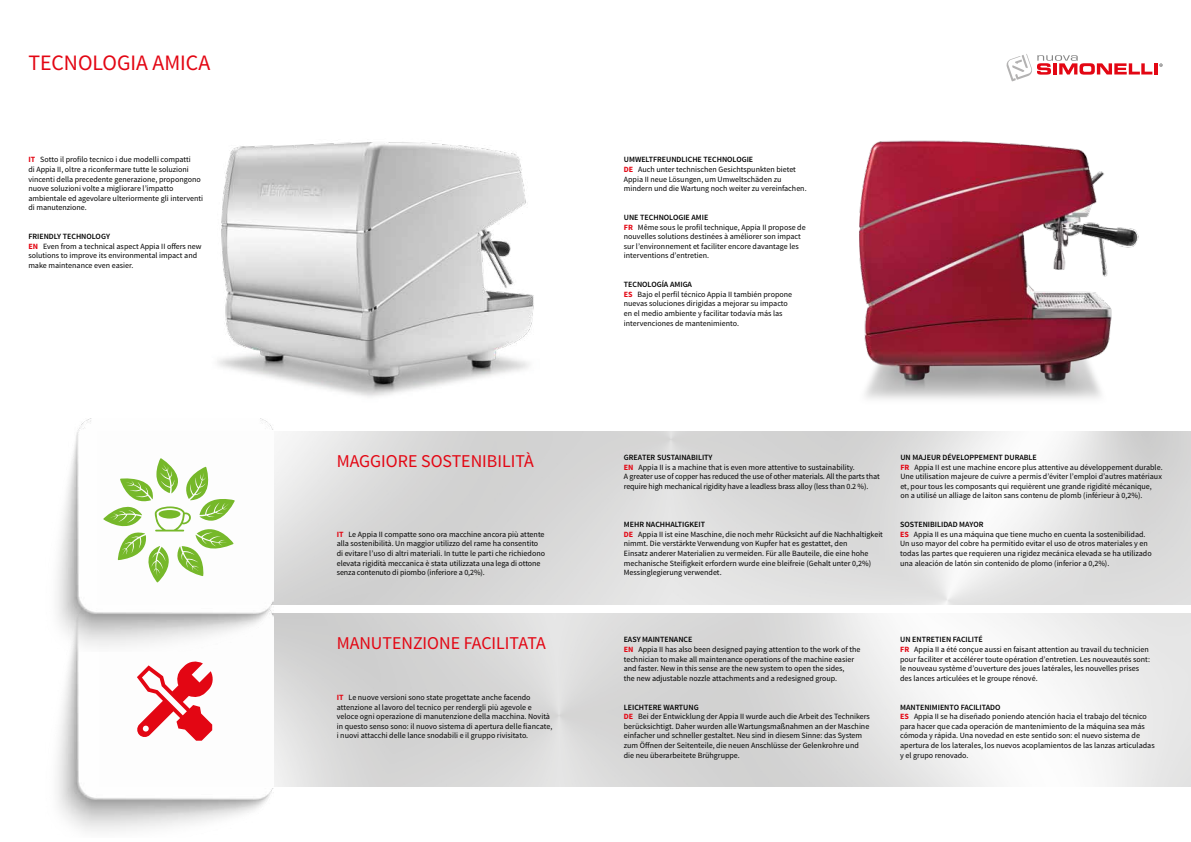
<style>
.page{position:relative;width:1191px;height:842px;background:#fff}
.page>*{position:absolute;margin:0;border:0;box-sizing:border-box;transform-origin:0 0}
.t1{font:22px "Source Sans Pro";color:#e30613}
.t2{font:18px "Source Sans Pro";color:#e30613}
.t3{font:8px/9.6px "Source Sans Pro";color:#000}
.s1{font-weight:700;color:#e30613}
.s2{font-weight:600}
</style>
<div class="page">
<img style="left:57px;top:652px;width:216px;height:179px">
<img style="left:217px;top:142px;width:317px;height:255px">
<img style="left:859px;top:140px;width:280px;height:259px">
<svg style="left:1006px;top:54px;width:156px;height:27px"></svg>
<img style="left:57px;top:418px;width:216px;height:234px">
<svg style="left:103px;top:458px;width:132px;height:124px"></svg>
<svg style="left:136px;top:660px;width:78px;height:81px"></svg>
<h1 class="t1" style="left:28px;top:49px;width:183px">TECNOLOGIA AMICA</h1>
<p class="t3" style="left:28px;top:155px;width:176px"><span class="s1">IT</span> Sotto il profilo tecnico i due modelli compatti<br>di Appia II, oltre a riconfermare tutte le soluzioni vincenti della precedente generazione, propongono nuove soluzioni volte a migliorare l’impatto ambientale ed agevolare ulteriormente gli interventi di manutenzione.</p>
<p class="t3" style="left:28px;top:232px;width:175px"><span class="s2">FRIENDLY TECHNOLOGY<br></span><span class="s1">EN</span> Even from a technical aspect Appia II offers new solutions to improve its environmental impact and make maintenance even easier.</p>
<h2 class="t2" style="left:337px;top:450px;width:199px">MAGGIORE SOSTENIBILITÀ</h2>
<p class="t3" style="left:337px;top:529px;width:210px"><span class="s1">IT</span> Le Appia II compatte sono ora macchine ancora più attente alla sostenibilità. Un maggior utilizzo del rame ha consentito di evitare l’uso di altri materiali. In tutte le parti che richiedono elevata rigidità meccanica è stata utilizzata una lega di ottone senza contenuto di piombo (inferiore a 0,2%).</p>
<p class="t3" style="left:624px;top:155px;width:184px"><span class="s2">UMWELTFREUNDLICHE TECHNOLOGIE<br></span><span class="s1">DE</span> Auch unter technischen Gesichtspunkten bietet Appia II neue Lösungen, um Umweltschäden zu mindern und die Wartung noch weiter zu vereinfachen.</p>
<p class="t3" style="left:624px;top:213px;width:183px"><span class="s2">UNE TECHNOLOGIE AMIE<br></span><span class="s1">FR</span> Même sous le profil technique, Appia II propose de nouvelles solutions destinées à améliorer son impact sur l’environnement et faciliter encore davantage les interventions d’entretien.</p>
<p class="t3" style="left:624px;top:280px;width:170px"><span class="s2">TECNOLOGÍA AMIGA<br></span><span class="s1">ES</span> Bajo el perfil técnico Appia II también propone nuevas soluciones dirigidas a mejorar su impacto en el medio ambiente y facilitar todavía más las intervenciones de mantenimiento.</p>
<p class="t3" style="left:624px;top:453px;width:257px"><span class="s2">GREATER SUSTAINABILITY<br></span><span class="s1">EN</span> Appia II is a machine that is even more attentive to sustainability.<br>A greater use of copper has reduced the use of other materials. All the parts that require high mechanical rigidity have a leadless brass alloy (less than 0.2 %).</p>
<p class="t3" style="left:624px;top:520px;width:261px"><span class="s2">MEHR NACHHALTIGKEIT<br></span><span class="s1">DE</span> Appia II ist eine Maschine, die noch mehr Rücksicht auf die Nachhaltigkeit nimmt. Die verstärkte Verwendung von Kupfer hat es gestattet, den<br>Einsatz anderer Materialien zu vermeiden. Für alle Bauteile, die eine hohe mechanische Steifigkeit erfordern wurde eine bleifreie (Gehalt unter 0,2%)<br>Messinglegierung verwendet.</p>
<p class="t3" style="left:900px;top:453px;width:264px"><span class="s2">UN MAJEUR DÉVELOPPEMENT DURABLE<br></span><span class="s1">FR</span> Appia II est une machine encore plus attentive au développement durable.<br>Une utilisation majeure de cuivre a permis d’éviter l’emploi d’autres matériaux et, pour tous les composants qui requièrent une grande rigidité mécanique,<br>on a utilisé un alliage de laiton sans contenu de plomb (inférieur à 0,2%).</p>
<p class="t3" style="left:900px;top:520px;width:253px"><span class="s2">SOSTENIBILIDAD MAYOR<br></span><span class="s1">ES</span> Appia II es una máquina que tiene mucho en cuenta la sostenibilidad.<br>Un uso mayor del cobre ha permitido evitar el uso de otros materiales y en todas las partes que requieren una rigidez mecánica elevada se ha utilizado una aleación de latón sin contenido de plomo (inferior a 0,2%).</p>
<p class="t3" style="left:900px;top:635px;width:251px"><span class="s2">UN ENTRETIEN FACILITÉ<br></span><span class="s1">FR</span> Appia II a été conçue aussi en faisant attention au travail du technicien pour faciliter et accélérer toute opération d’entretien. Les nouveautés sont: le nouveau système d’ouverture des joues latérales, les nouvelles prises des lances articulées et le groupe rénové.</p>
<h2 class="t2" style="left:337px;top:632px;width:211px">MANUTENZIONE FACILITATA</h2>
<p class="t3" style="left:623px;top:635px;width:238px"><span class="s2">EASY MAINTENANCE<br></span><span class="s1">EN</span> Appia II has also been designed paying attention to the work of the technician to make all maintenance operations of the machine easier and faster. New in this sense are the new system to open the sides,<br>the new adjustable nozzle attachments and a redesigned group.</p>
<p class="t3" style="left:337px;top:693px;width:217px"><span class="s1">IT</span> Le nuove versioni sono state progettate anche facendo attenzione al lavoro del tecnico per rendergli più agevole e veloce ogni operazione di manutenzione della macchina. Novità in questo senso sono: il nuovo sistema di apertura delle fiancate, i nuovi attacchi delle lance snodabili e il gruppo rivisitato.</p>
<p class="t3" style="left:624px;top:702px;width:248px"><span class="s2">LEICHTERE WARTUNG<br></span><span class="s1">DE</span> Bei der Entwicklung der Appia II wurde auch die Arbeit des Technikers berücksichtigt. Daher wurden alle Wartungsmaßnahmen an der Maschine einfacher und schneller gestaltet. Neu sind in diesem Sinne: das System zum Öffnen der Seitenteile, die neuen Anschlüsse der Gelenkrohre und die neu überarbeitete Brühgruppe.</p>
<p class="t3" style="left:900px;top:702px;width:256px"><span class="s2">MANTENIMIENTO FACILITADO<br></span><span class="s1">ES</span> Appia II se ha diseñado poniendo atención hacia el trabajo del técnico para hacer que cada operación de mantenimiento de la máquina sea más cómoda y rápida. Una novedad en este sentido son: el nuevo sistema de apertura de los laterales, los nuevos acoplamientos de las lanzas articuladas y el grupo renovado.</p>
</div>
